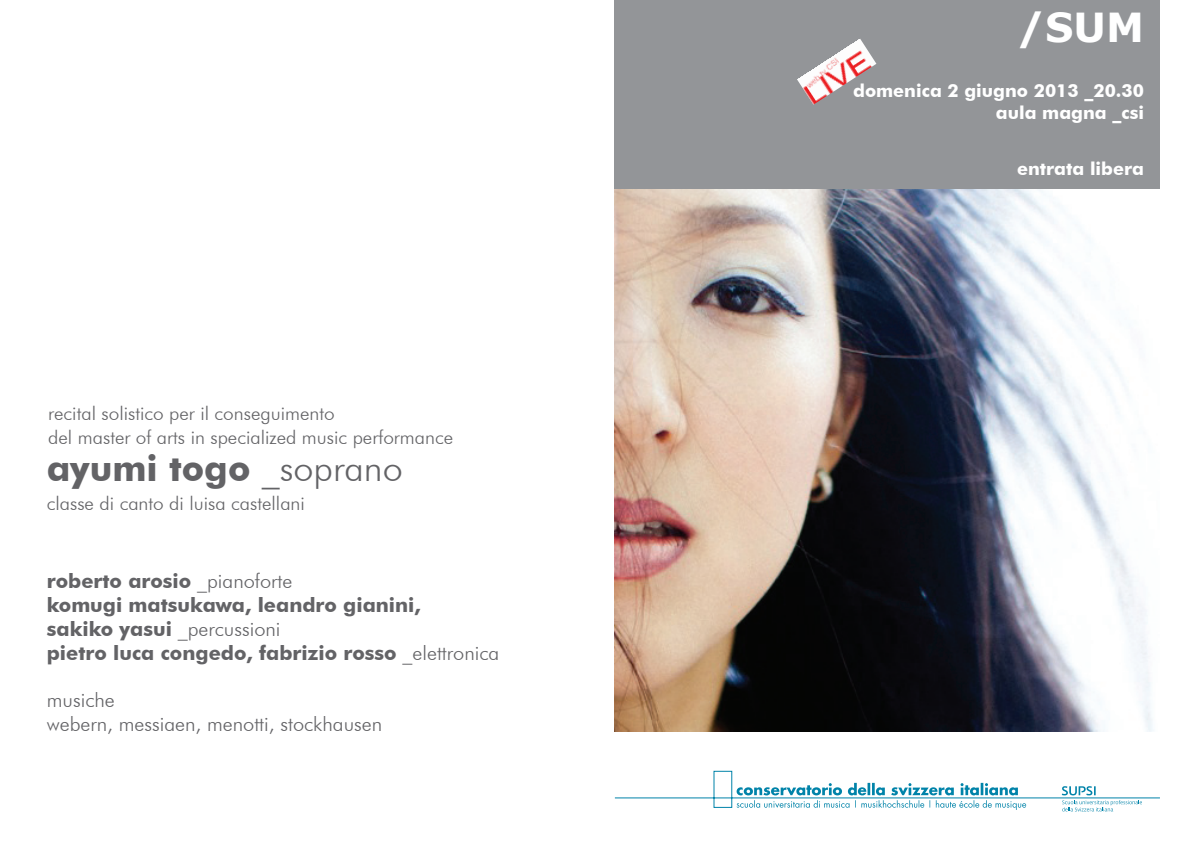
<style>
.page{position:relative;width:1191px;height:842px;background:#fff}
.page>*{position:absolute;margin:0;border:0;box-sizing:border-box;transform-origin:0 0}
.t1{font:700 40px "Verdana";color:#fff}
.t2{font:700 36px "Futura BT";color:#636366}
.t3{font:700 20px/24px "Futura BT";color:#636366}
.t4{font:300 20px/24px "Futura BT";color:#636366}
.t5{font:300 19px/24px "Futura BT";color:#636366}
.t6{font:700 18px/21.6px "Futura BT";color:#fff;text-align:right}
.s1{font-weight:300}
</style>
<div class="page">
<img style="left:614px;top:189px;width:539px;height:542px">
<div style="left:614px;top:0;width:545px;height:189px;background:#939598"></div>
<svg style="left:614px;top:771px;width:546px;height:40px"></svg>
<img style="left:797px;top:39px;width:79px;height:66px">
<p class="t5" style="left:48px;top:401px;width:406px">recital solistico per il conseguimento<br>del master of arts in specialized music performance</p>
<h2 class="t2" style="left:47px;top:446px;width:357px">ayumi togo <span class="s1">_soprano</span></h2>
<p class="t5" style="left:47px;top:491px;width:260px">classe di canto di luisa castellani</p>
<p class="t3" style="left:47px;top:569px;width:454px">roberto arosio <span class="s1">_pianoforte<br></span>komugi matsukawa, leandro gianini,<br>sakiko yasui <span class="s1">_percussioni<br></span>pietro luca congedo, fabrizio rosso <span class="s1">_elettronica</span></p>
<p class="t4" style="left:47px;top:688px;width:337px">musiche<br>webern, messiaen, menotti, stockhausen</p>
<h1 class="t1" style="left:1017px;top:-1px;width:128px">/SUM</h1>
<p class="t6" style="left:853px;top:80px;width:292px">domenica 2 giugno 2013 _20.30 aula magna _csi</p>
<p class="t6" style="left:1017px;top:158px;width:128px">entrata libera</p>
</div>
